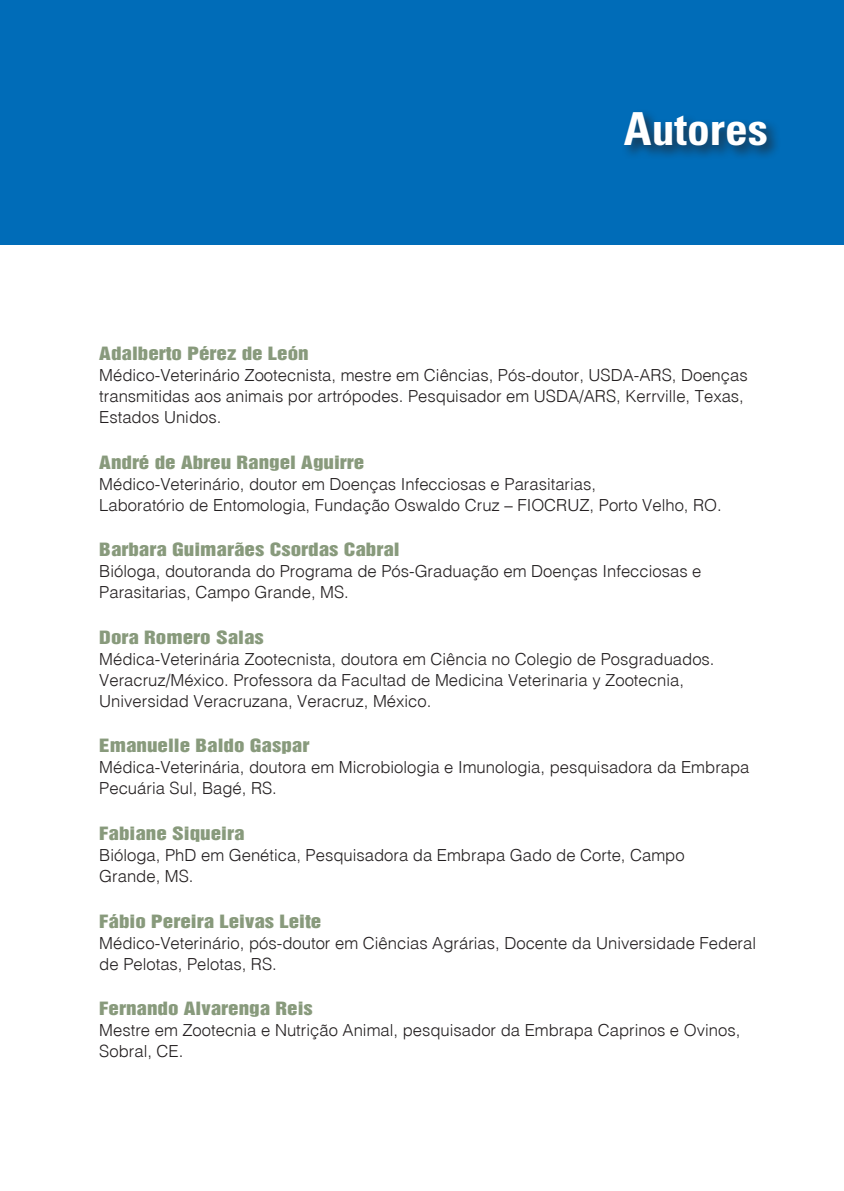
<style>
.page{position:relative;width:844px;height:1191px;background:#fff}
.page>*{position:absolute;margin:0;border:0;box-sizing:border-box;transform-origin:0 0}
.t1{font:700 condensed 45.5px "Univers";color:#fff}
.t2{font:16.8px "Switzerland Inserat Plain";color:#889a7c;scale:1.25 1}
.t3{font:16.62px/21px "Switzerland Light Plain";color:#231f20}
</style>
<div class="page">
<div style="left:0;top:0;width:843px;height:245px;background:#006cb8"></div>
<div style="left:620px;top:108px;width:160px;height:52px;background:#231f20;opacity:.75"></div>
<h1 class="t1" style="left:623px;top:101px;width:146px">Autores</h1>
<p class="t2" style="left:99px;top:344px;width:169px">Adalberto Pérez de León</p>
<p class="t3" style="left:99px;top:364px;width:649px">Médico-Veterinário Zootecnista, mestre em Ciências, Pós-doutor, USDA-ARS, Doenças transmitidas aos animais por artrópodes. Pesquisador em USDA/ARS, Kerrville, Texas,<br>Estados Unidos.</p>
<p class="t2" style="left:99px;top:452px;width:213px">André de Abreu Rangel Aguirre</p>
<p class="t3" style="left:99px;top:473px;width:624px">Médico-Veterinário, doutor em Doenças Infecciosas e Parasitarias,<br>Laboratório de Entomologia, Fundação Oswaldo Cruz – FIOCRUZ, Porto Velho, RO.</p>
<p class="t2" style="left:99px;top:540px;width:242px">Barbara Guimarães Csordas Cabral</p>
<p class="t3" style="left:99px;top:560px;width:603px">Bióloga, doutoranda do Programa de Pós-Graduação em Doenças Infecciosas e<br>Parasitarias, Campo Grande, MS.</p>
<p class="t2" style="left:99px;top:627px;width:133px">Dora Romero Salas</p>
<p class="t3" style="left:99px;top:648px;width:616px">Médica-Veterinária Zootecnista, doutora em Ciência no Colegio de Posgraduados.<br>Veracruz/México. Professora da Facultad de Medicina Veterinaria y Zootecnia,<br>Universidad Veracruzana, Veracruz, México.</p>
<p class="t2" style="left:99px;top:736px;width:169px">Emanuelle Baldo Gaspar</p>
<p class="t3" style="left:99px;top:756px;width:651px">Médica-Veterinária, doutora em Microbiologia e Imunologia, pesquisadora da Embrapa<br>Pecuária Sul, Bagé, RS.</p>
<p class="t2" style="left:99px;top:823px;width:118px">Fabiane Siqueira</p>
<p class="t3" style="left:99px;top:844px;width:586px">Bióloga, PhD em Genética, Pesquisadora da Embrapa Gado de Corte, Campo<br>Grande, MS.</p>
<p class="t2" style="left:99px;top:911px;width:179px">Fábio Pereira Leivas Leite</p>
<p class="t3" style="left:99px;top:931px;width:658px">Médico-Veterinário, pós-doutor em Ciências Agrárias, Docente da Universidade Federal de Pelotas, Pelotas, RS.</p>
<p class="t2" style="left:99px;top:998px;width:172px">Fernando Alvarenga Reis</p>
<p class="t3" style="left:99px;top:1019px;width:642px">Mestre em Zootecnia e Nutrição Animal, pesquisador da Embrapa Caprinos e Ovinos,<br>Sobral, CE.</p>
</div>
